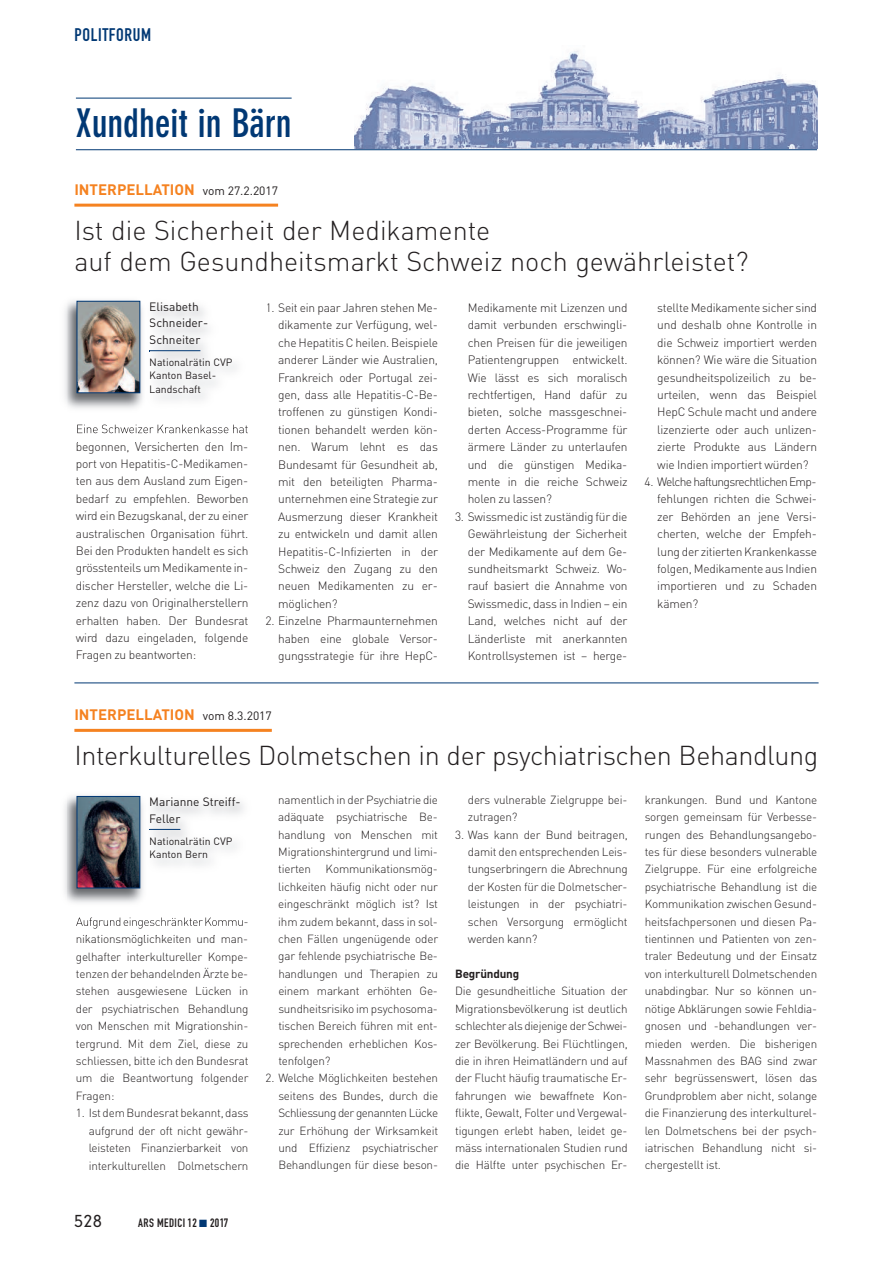
<style>
.page{position:relative;width:893px;height:1263px;background:#fff}
.page>*{position:absolute;margin:0;border:0;box-sizing:border-box;transform-origin:0 0}
.t1{font:700 condensed 39px "DIN Neuzeit Grotesk";letter-spacing:-.005em;color:#013874}
.t2{font:300 27px/31.5px "DIN";letter-spacing:-.005em;color:#231f20}
.t3{font:18px "DIN Engschrift";letter-spacing:.035em;color:#013874}
.t4{font:300 16.5px "DIN Neuzeit Grotesk";color:#231f20}
.t5{font:700 15px "DIN";color:#f58220}
.t6{font:300 12px/17.4px "DIN";letter-spacing:-.015em;color:#231f20;text-align:justify}
.t7{font:12px/16.5px "DIN";color:#231f20}
.t8{font:12px "DIN Engschrift";letter-spacing:.035em;color:#231f20}
.t9{font:300 11.7px/17.4px "DIN";letter-spacing:-.015em;color:#231f20;text-align:justify}
.t10{font:700 11.7px "DIN";letter-spacing:-.015em;color:#231f20}
.t11{font:10.5px/13.5px "DIN";color:#231f20}
.s1{font-weight:400;font-size:12px;color:#231f20}
.s2{color:#013874}
</style>
<div class="page">
<img style="left:354px;top:50px;width:463px;height:99px">
<hr style="left:76px;top:98px;width:216px;height:1px;background:#013874">
<hr style="left:76px;top:149px;width:741px;height:1px;background:#013874">
<hr style="left:74px;top:683px;width:745px;height:1px;background:#013874">
<hr style="left:74px;top:204px;width:204px;height:3px;background:#f58220">
<img style="left:77px;top:306px;width:171px;height:137px">
<img style="left:77px;top:425px;width:103px;height:8px">
<img style="left:77px;top:442px;width:82px;height:1px">
<hr style="left:149px;top:350px;width:51px;height:1px;background:#013874">
<img style="left:64px;top:300px;width:86px;height:114px">
<img style="left:79px;top:303px;width:59px;height:88px">
<div style="left:77px;top:301px;width:63px;height:92px;border:1px solid #013874"></div>
<hr style="left:74px;top:729px;width:198px;height:3px;background:#f58220">
<img style="left:150px;top:801px;width:98px;height:125px">
<img style="left:76px;top:917px;width:78px;height:12px">
<hr style="left:149px;top:829px;width:31px;height:1px;background:#013874">
<img style="left:64px;top:795px;width:79px;height:108px">
<img style="left:79px;top:798px;width:59px;height:88px">
<div style="left:77px;top:796px;width:63px;height:92px;border:1px solid #013874"></div>
<h3 class="t3" style="left:74px;top:28px;width:78px">POLITFORUM</h3>
<h1 class="t1" style="left:76px;top:108px;width:217px">Xundheit in Bärn</h1>
<p class="t5" style="left:74px;top:181px;width:205px">INTERPELLATION <span class="s1">vom 27.2.2017</span></p>
<h2 class="t2" style="left:74px;top:215px;width:676px">Ist die Sicherheit der Medikamente<br>auf dem Gesundheitsmarkt Schweiz noch gewährleistet?</h2>
<p class="t7" style="left:149px;top:299px;width:60px">Elisabeth<br>Schneider-<br>Schneiter</p>
<p class="t11" style="left:149px;top:356px;width:85px">Nationalrätin CVP<br>Kanton Basel-<br>Landschaft</p>
<p class="t6" style="left:278px;top:299px;width:161px;text-indent:-13px">1. Seit ein paar Jahren stehen Me&shy;dikamente zur Verfügung, wel&shy;che Hepatitis C heilen. Beispiele anderer Länder wie Australien, Frankreich oder Portugal zei&shy;gen, dass alle Hepatitis-C-Be&shy;troffenen zu günstigen Kondi&shy;tionen behandelt werden kön&shy;nen. Warum lehnt es das Bundesamt für Gesundheit ab, mit den beteiligten Pharma&shy;unternehmen eine Strategie zur Ausmerzung dieser Krankheit zu entwickeln und damit allen Hepatitis-C-Infizierten in der Schweiz den Zugang zu den neuen Medikamenten zu er&shy;möglichen?</p>
<p class="t6" style="left:278px;top:612px;width:161px;text-indent:-13px">2. Einzelne Pharmaunternehmen haben eine globale Versor&shy;gungsstrategie für ihre HepC-</p>
<p class="t6" style="left:657px;top:299px;width:161px">stellte Medikamente sicher sind und deshalb ohne Kontrolle in die Schweiz importiert werden können? Wie wäre die Situation gesundheitspolizeilich zu be&shy;urteilen, wenn das Beispiel HepC Schule macht und andere lizenzierte oder auch unlizen&shy;zierte Produkte aus Ländern wie Indien importiert würden?</p>
<p class="t6" style="left:657px;top:473px;width:161px;text-indent:-13px">4. WelchehaftungsrechtlichenEmp&shy;fehlungen richten die Schwei&shy;zer Behörden an jene Versi&shy;cherten, welche der Empfeh&shy;lung der zitierten Krankenkasse folgen, Medikamente aus Indien importieren und zu Schaden kämen?</p>
<p class="t6" style="left:468px;top:299px;width:161px">Medikamente mit Lizenzen und damit verbunden erschwingli&shy;chen Preisen für die jeweiligen Patientengruppen entwickelt.<br>Wie lässt es sich moralisch rechtfertigen, Hand dafür zu bieten, solche massgeschnei&shy;derten Access-Programme für ärmere Länder zu unterlaufen und die günstigen Medika&shy;mente in die reiche Schweiz holen zu lassen?</p>
<p class="t6" style="left:468px;top:508px;width:161px;text-indent:-13px">3. Swissmedic ist zuständig für die Gewährleistung der Sicherheit der Medikamente auf dem Ge&shy;sundheitsmarkt Schweiz. Wo&shy;rauf basiert die Annahme von Swissmedic, dass in Indien – ein Land, welches nicht auf der Länderliste mit anerkannten Kontrollsystemen ist – herge-</p>
<p class="t6" style="left:76px;top:438px;width:174px">begonnen, Versicherten den Im&shy;port von Hepatitis-C-Medikamen&shy;ten aus dem Ausland zum Eigen&shy;bedarf zu empfehlen. Beworben wird ein Bezugskanal, der zu einer australischen Organisation führt.<br>Bei den Produkten handelt es sich grösstenteils um Medikamente in&shy;discher Hersteller, welche die Li&shy;zenz dazu von Originalherstellern erhalten haben. Der Bundesrat wird dazu eingeladen, folgende Fragen zu beantworten:</p>
<p class="t5" style="left:74px;top:706px;width:199px">INTERPELLATION <span class="s1">vom 8.3.2017</span></p>
<h2 class="t2" style="left:74px;top:740px;width:746px">Interkulturelles Dolmetschen in der psychiatrischen Behandlung</h2>
<p class="t7" style="left:149px;top:794px;width:93px">Marianne Streiff-<br>Feller</p>
<p class="t11" style="left:149px;top:834px;width:85px">Nationalrätin CVP<br>Kanton Bern</p>
<p class="t9" style="left:278px;top:791px;width:161px">namentlich in der Psychiatrie die adäquate psychiatrische Be&shy;handlung von Menschen mit Migrationshintergrund und limi&shy;tierten Kommunikationsmög&shy;lichkeiten häufig nicht oder nur eingeschränkt möglich ist? Ist ihm zudem bekannt, dass in sol&shy;chen Fällen ungenügende oder gar fehlende psychiatrische Be&shy;handlungen und Therapien zu einem markant erhöhten Ge&shy;sundheitsrisiko im psychosoma&shy;tischen Bereich führen mit ent&shy;sprechenden erheblichen Kos&shy;tenfolgen?</p>
<p class="t9" style="left:278px;top:1069px;width:161px;text-indent:-13px">2. Welche Möglichkeiten bestehen seitens des Bundes, durch die Schliessung der genannten Lücke zur Erhöhung der Wirksamkeit und Effizienz psychiatrischer Behandlungen für diese beson-</p>
<p class="t9" style="left:468px;top:791px;width:161px">ders vulnerable Zielgruppe bei&shy;zutragen?</p>
<p class="t9" style="left:468px;top:826px;width:161px;text-indent:-13px">3. Was kann der Bund beitragen, damit den entsprechenden Leis&shy;tungserbringern die Abrechnung der Kosten für die Dolmetscher&shy;leistungen in der psychiatri&shy;schen Versorgung ermöglicht werden kann?</p>
<p class="t10" style="left:455px;top:967px;width:66px">Begründung</p>
<p class="t9" style="left:455px;top:982px;width:174px">Die gesundheitliche Situation der Migrationsbevölkerung ist deutlich schlechter als diejenige der Schwei&shy;zer Bevölkerung. Bei Flüchtlingen, die in ihren Heimatländern und auf der Flucht häufig traumatische Er&shy;fahrungen wie bewaffnete Kon&shy;flikte, Gewalt, Folter und Vergewal&shy;tigungen erlebt haben, leidet ge&shy;mäss internationalen Studien rund die Hälfte unter psychischen Er-</p>
<p class="t9" style="left:645px;top:791px;width:174px">krankungen. Bund und Kantone sorgen gemeinsam für Verbesse&shy;rungen des Behandlungsangebo&shy;tes für diese besonders vulnerable Zielgruppe. Für eine erfolgreiche psychiatrische Behandlung ist die Kommunikation zwischen Gesund&shy;heitsfachpersonen und diesen Pa&shy;tientinnen und Patienten von zen&shy;traler Bedeutung und der Einsatz von interkulturell Dolmetschenden unabdingbar. Nur so können un&shy;nötige Abklärungen sowie Fehldia&shy;gnosen und -behandlungen ver&shy;mieden werden. Die bisherigen Massnahmen des BAG sind zwar sehr begrüssenswert, lösen das Grundproblem aber nicht, solange die Finanzierung des interkulturel&shy;len Dolmetschens bei der psych&shy;iatrischen Behandlung nicht si&shy;chergestellt ist.</p>
<p class="t9" style="left:76px;top:930px;width:174px">nikationsmöglichkeiten und man&shy;gelhafter interkultureller Kompe&shy;tenzen der behandelnden Ärzte be&shy;stehen ausgewiesene Lücken in der psychiatrischen Behandlung von Menschen mit Migrationshin&shy;tergrund. Mit dem Ziel, diese zu schliessen, bitte ich den Bundesrat um die Beantwortung folgender Fragen:</p>
<p class="t9" style="left:89px;top:1104px;width:161px;text-indent:-13px">1. IstdemBundesratbekannt,dass aufgrund der oft nicht gewähr&shy;leisteten Finanzierbarkeit von interkulturellen Dolmetschern</p>
<h3 class="t4" style="left:74px;top:1214px;width:29px">528</h3>
<p class="t8" style="left:138px;top:1218px;width:92px">ARS MEDICI12 <span class="s2">■</span> 2017</p>
</div>
